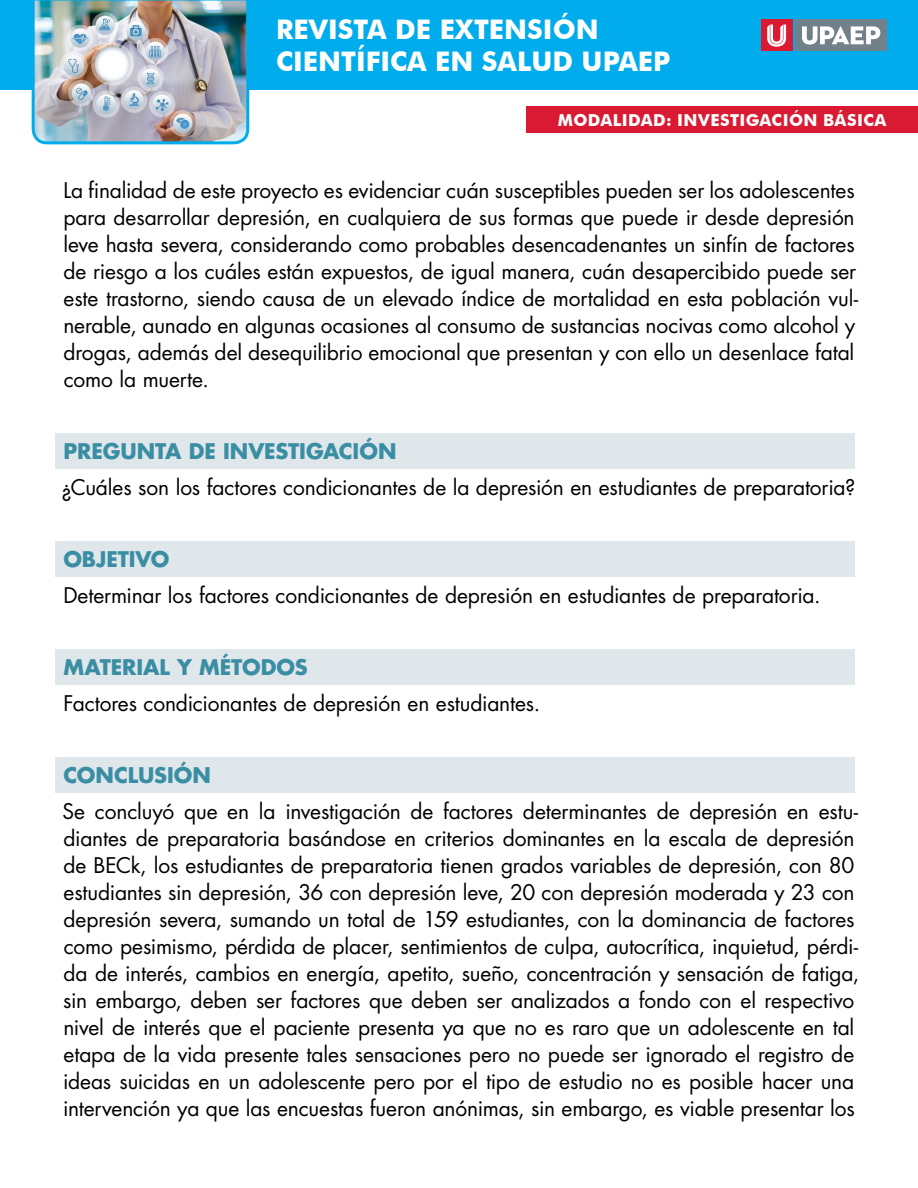
<style>
.page{position:relative;width:918px;height:1188px;background:#fff}
.page>*{position:absolute;margin:0;border:0;box-sizing:border-box;transform-origin:0 0}
.t1{font:700 27px/32.4px "Futura BT";color:#fff}
.cuerpo{font:21px/27px "Futura Std";letter-spacing:-.005em;color:#000}
.apartado{font:700 21px "Futura Std";letter-spacing:-.005em;color:#3a8ea3}
.t2{font:700 16.5px "Futura BT";letter-spacing:.02em;color:#fff}
</style>
<div class="page">
<div style="left:0;top:0;width:918px;height:90px;background:#00aceb"></div>
<img style="left:31px;top:0;width:219px;height:145px">
<div style="left:796px;top:20px;width:91px;height:31px;background:#72808a"></div>
<svg style="left:802px;top:26px;width:78px;height:19px"></svg>
<div style="left:761px;top:20px;width:31px;height:31px;background:#da1a32"></div>
<svg style="left:767px;top:25px;width:19px;height:22px"></svg>
<div style="left:527px;top:106px;width:391px;height:27px;background:#da1a32"></div>
<div style="left:56px;top:433px;width:799px;height:36px;background:#e0e7eb"></div>
<div style="left:56px;top:541px;width:799px;height:36px;background:#e0e7eb"></div>
<div style="left:56px;top:649px;width:799px;height:36px;background:#e0e7eb"></div>
<div style="left:56px;top:757px;width:799px;height:36px;background:#e0e7eb"></div>
<p class="t1" style="left:276px;top:13px;width:396px">REVISTA DE EXTENSIÓN<br>CIENTÍFICA EN SALUD UPAEP</p>
<p class="t2" style="left:558px;top:110px;width:330px">MODALIDAD: INVESTIGACIÓN BÁSICA</p>
<p class="cuerpo" style="left:63px;top:177px;width:796px">La finalidad de este proyecto es evidenciar cuán susceptibles pueden ser los adolescentes para desarrollar depresión, en cualquiera de sus formas que puede ir desde depresión leve hasta severa, considerando como probables desencadenantes un sinfín de factores de riesgo a los cuáles están expuestos, de igual manera, cuán desapercibido puede ser este trastorno, siendo causa de un elevado índice de mortalidad en esta población vul&shy;nerable, aunado en algunas ocasiones al consumo de sustancias nocivas como alcohol y drogas, además del desequilibrio emocional que presentan y con ello un desenlace fatal como la muerte.</p>
<p class="apartado" style="left:64px;top:437px;width:334px">PREGUNTA DE INVESTIGACIÓN</p>
<p class="cuerpo" style="left:61px;top:474px;width:795px">¿Cuáles son los factores condicionantes de la depresión en estudiantes de preparatoria?</p>
<p class="apartado" style="left:63px;top:545px;width:108px">OBJETIVO</p>
<p class="cuerpo" style="left:63px;top:582px;width:759px">Determinar los factores condicionantes de depresión en estudiantes de preparatoria.</p>
<p class="apartado" style="left:63px;top:653px;width:246px">MATERIAL Y MÉTODOS</p>
<p class="cuerpo" style="left:63px;top:690px;width:478px">Factores condicionantes de depresión en estudiantes.</p>
<p class="apartado" style="left:63px;top:761px;width:149px">CONCLUSIÓN</p>
<p class="cuerpo" style="left:63px;top:798px;width:798px">Se concluyó que en la investigación de factores determinantes de depresión en estu&shy;diantes de preparatoria basándose en criterios dominantes en la escala de depresión de BECk, los estudiantes de preparatoria tienen grados variables de depresión, con 80 estudiantes sin depresión, 36 con depresión leve, 20 con depresión moderada y 23 con depresión severa, sumando un total de 159 estudiantes, con la dominancia de factores como pesimismo, pérdida de placer, sentimientos de culpa, autocrítica, inquietud, pérdi&shy;da de interés, cambios en energía, apetito, sueño, concentración y sensación de fatiga, sin embargo, deben ser factores que deben ser analizados a fondo con el respectivo nivel de interés que el paciente presenta ya que no es raro que un adolescente en tal etapa de la vida presente tales sensaciones pero no puede ser ignorado el registro de ideas suicidas en un adolescente pero por el tipo de estudio no es posible hacer una intervención ya que las encuestas fueron anónimas, sin embargo, es viable presentar los</p>
</div>
